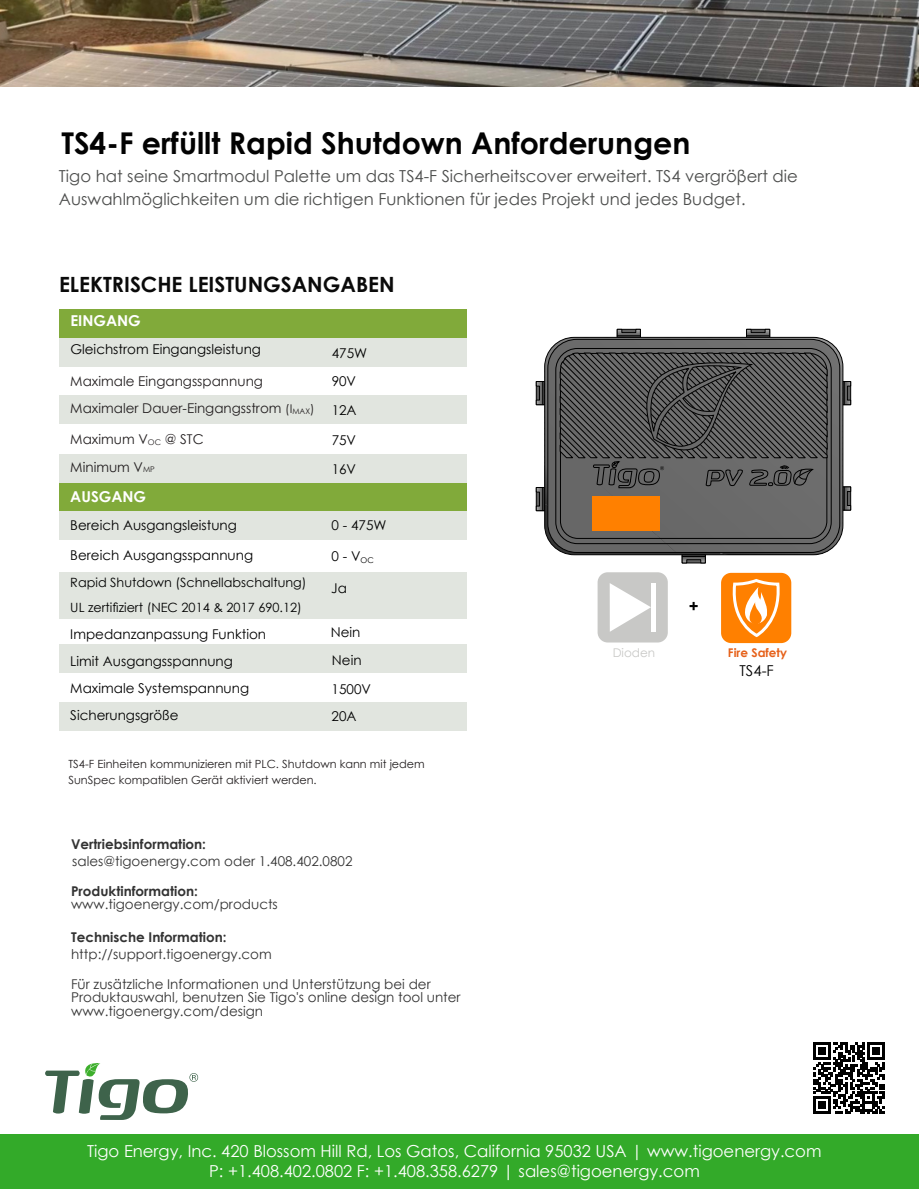
<style>
.page{position:relative;width:919px;height:1189px;background:#fff}
.page>*{position:absolute;margin:0;border:0;box-sizing:border-box;transform-origin:0 0}
.t1{font:700 30px "Century Gothic";color:#020202}
.t2{font:700 21px "Century Gothic";color:#0a0a0a}
.t3{font:16.5px/23.4px "Century Gothic";color:#4c4d4c}
.t4{font:16.5px/20.2px "Century Gothic";color:#fff;text-align:center}
.t5{font:700 16.5px "Century Gothic";color:#000}
.t6{font:700 15px "Century Gothic";color:#fff}
.t7{font:15px "Century Gothic";color:#000}
.t8{font:13.5px/13.5px "Century Gothic";color:#333}
.t9{font:13.5px/27px "Century Gothic";color:#000}
.t10{font:13.5px/27.3px "Century Gothic";color:#231f20}
.t11{font:700 13.5px "Century Gothic";color:#333}
.t12{font:12.75px/25.8px "Century Gothic";color:#000}
.t13{font:700 12px "Century Gothic";color:#e6611a}
.t14{font:12px "Century Gothic";color:#c8c8c6}
.t15{font:11.25px/15.9px "Century Gothic";color:#231f20}
.s1{font-size:12px}
.s2{font-size:7.8px}
</style>
<div class="page">
<div style="left:59px;top:702px;width:407px;height:28px;background:#e1e5df"></div>
<img style="left:1px;top:0;width:918px;height:87px">
<div style="left:1px;top:1134px;width:918px;height:54px;background:#33aa29"></div>
<svg style="left:45px;top:1063px;width:153px;height:56px"></svg>
<svg style="left:536px;top:329px;width:315px;height:234px;background:#6a6969"></svg>
<div style="left:59px;top:395px;width:407px;height:29px;background:#e1e5df"></div>
<div style="left:59px;top:454px;width:407px;height:29px;background:#e1e5df"></div>
<div style="left:59px;top:572px;width:407px;height:46px;background:#e1e5df"></div>
<div style="left:59px;top:643px;width:407px;height:29px;background:#e1e5df"></div>
<div style="left:59px;top:309px;width:407px;height:29px;background:#81aa3a"></div>
<div style="left:59px;top:483px;width:407px;height:28px;background:#81aa3a"></div>
<div style="left:59px;top:511px;width:407px;height:29px;background:#e1e5df"></div>
<div style="left:59px;top:338px;width:407px;height:29px;background:#e1e5df"></div>
<svg style="left:813px;top:1042px;width:71px;height:71px"></svg>
<div style="left:597px;top:572px;width:71px;height:70px;background:#c8c8c6;border-radius:10px"></div>
<hr style="left:651px;top:583px;width:4px;height:49px;background:#fff">
<svg style="left:610px;top:583px;width:41px;height:48px"></svg>
<div style="left:721px;top:573px;width:70px;height:70px;background:#ff8000;border-radius:10px"></div>
<svg style="left:732px;top:579px;width:48px;height:59px"></svg>
<div style="left:592px;top:496px;width:68px;height:34px;background:#ff8000"></div>
<h1 class="t1" style="left:61px;top:131px;width:630px">TS4-F erfüllt Rapid Shutdown Anforderungen</h1>
<p class="t3" style="left:59px;top:166px;width:740px">Tigo hat seine Smartmodul Palette um das TS4-F Sicherheitscover erweitert. TS4 vergröβert die<br>Auswahlmöglichkeiten um die richtigen Funktionen für jedes Projekt und jedes Budget.</p>
<h2 class="t2" style="left:59px;top:276px;width:337px">ELEKTRISCHE LEISTUNGSANGABEN</h2>
<p class="t6" style="left:70px;top:315px;width:72px">EINGANG</p>
<p class="t9" style="left:70px;top:337px;width:192px">Gleichstrom Eingangsleistung</p>
<p class="t10" style="left:70px;top:368px;width:246px">Maximale Eingangsspannung<br>Maximaler Dauer-Eingangsstrom <span class="s1">(I</span><span class="s2">MAX</span><span class="s1">)</span></p>
<p class="t10" style="left:70px;top:427px;width:135px">Maximum V<span class="s2">OC</span> @ STC<br>Minimum V<span class="s2">MP</span></p>
<p class="t6" style="left:70px;top:490px;width:77px">AUSGANG</p>
<p class="t9" style="left:70px;top:512px;width:168px">Bereich Ausgangsleistung</p>
<p class="t9" style="left:70px;top:543px;width:184px">Bereich Ausgangsspannung</p>
<p class="t12" style="left:70px;top:570px;width:238px">Rapid Shutdown (Schnellabschaltung)<br>UL zertifiziert (NEC 2014 &amp; 2017 690.12)</p>
<p class="t9" style="left:70px;top:622px;width:197px">Impedanzanpassung Funktion<br>Limit Ausgangsspannung<br>Maximale Systemspannung<br>Sicherungsgröße</p>
<p class="t9" style="left:331px;top:619px;width:32px;line-height:28.2px">Nein<br>Nein</p>
<p class="t9" style="left:332px;top:340px;width:37px">475W</p>
<p class="t9" style="left:332px;top:369px;width:26px">90V</p>
<p class="t9" style="left:332px;top:398px;width:26px">12A</p>
<p class="t9" style="left:332px;top:427px;width:26px;line-height:28.5px">75V<br>16V</p>
<p class="t9" style="left:332px;top:512px;width:56px">0 - 475W</p>
<p class="t9" style="left:332px;top:544px;width:44px">0 - V<sub>OC</sub></p>
<p class="t9" style="left:331px;top:576px;width:17px">Ja</p>
<p class="t9" style="left:332px;top:676px;width:41px">1500V</p>
<p class="t9" style="left:332px;top:703px;width:26px">20A</p>
<p class="t15" style="left:68px;top:757px;width:358px">TS4-F Einheiten kommunizieren mit PLC. Shutdown kann mit jedem<br>SunSpec kompatiblen Gerät aktiviert werden.</p>
<p class="t11" style="left:71px;top:839px;width:136px">Vertriebsinformation:</p>
<p class="t8" style="left:72px;top:855px;width:282px">sales@tigoenergy.com oder 1.408.402.0802</p>
<p class="t11" style="left:71px;top:885px;width:128px">Produktinformation:</p>
<p class="t8" style="left:71px;top:898px;width:208px">www.tigoenergy.com/products</p>
<p class="t11" style="left:71px;top:932px;width:157px">Technische Information:</p>
<p class="t8" style="left:71px;top:948px;width:202px">http://support.tigoenergy.com</p>
<p class="t8" style="left:71px;top:978px;width:391px">Für zusätzliche Informationen und Unterstützung bei der<br>Produktauswahl, benutzen Sie Tigo's online design tool unter www.tigoenergy.com/design</p>
<p class="t14" style="left:613px;top:647px;width:44px">Dioden</p>
<p class="t5" style="left:689px;top:600px;width:11px">+</p>
<p class="t13" style="left:728px;top:648px;width:61px">Fire Safety</p>
<p class="t7" style="left:739px;top:665px;width:36px">TS4-F</p>
<p class="t4" style="left:87px;top:1142px;width:736px">Tigo Energy, Inc. 420 Blossom Hill Rd, Los Gatos, California 95032 USA | www.tigoenergy.com<br>P: +1.408.402.0802 F: +1.408.358.6279 | sales@tigoenergy.com</p>
</div>
